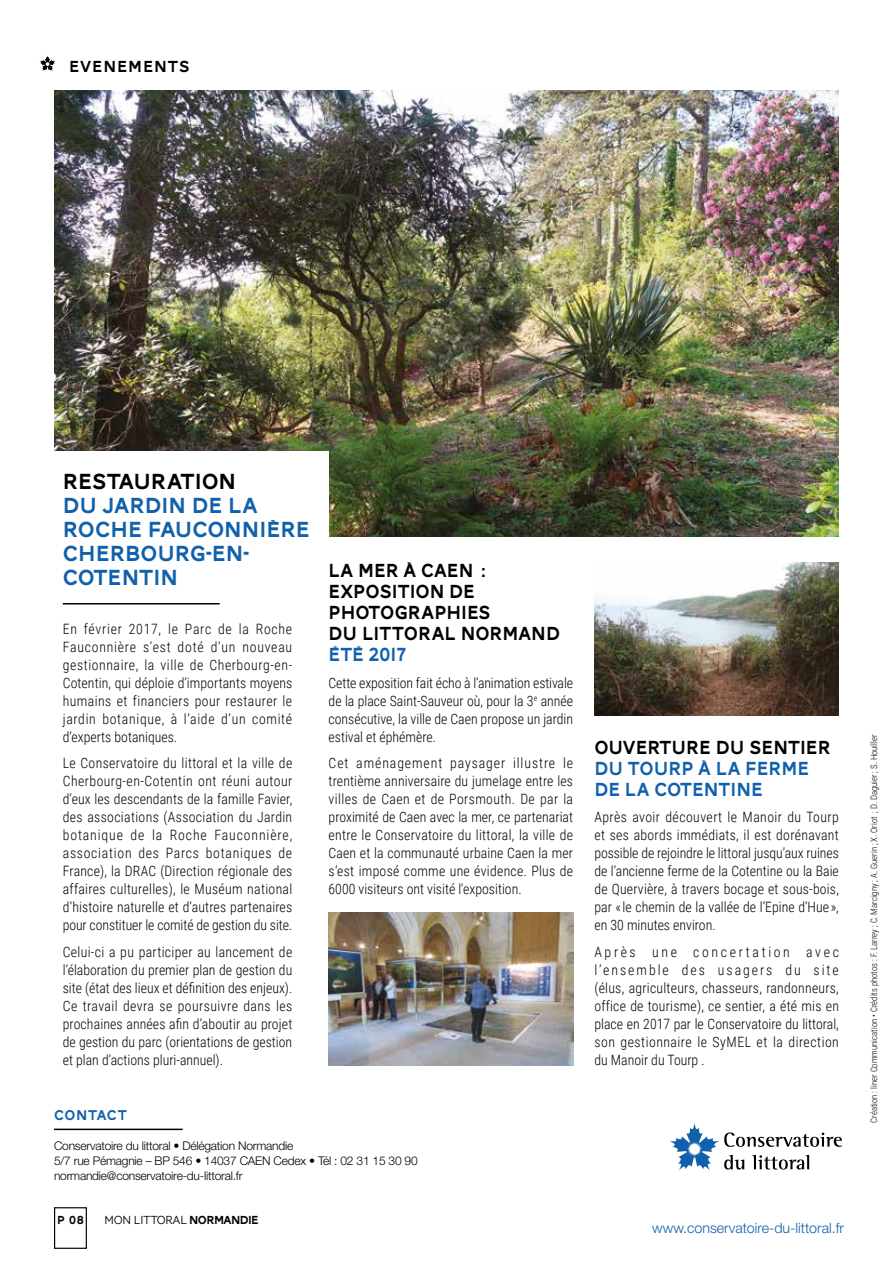
<style>
.page{position:relative;width:893px;height:1263px;background:#fff}
.page>*{position:absolute;margin:0;border:0;box-sizing:border-box;transform-origin:0 0}
.t1{font:22.5px/24px "AW Conqueror Carved One";color:#1160ab}
.t2{font:22.5px "AW Conqueror Carved One";color:#000}
.t3{font:19.5px/21px "AW Conqueror Carved One";color:#000}
.t4{font:19.5px/21px "AW Conqueror Carved One";color:#1160ab}
.t5{font:16.5px "AW Conqueror Carved One";letter-spacing:.05em;color:#000}
.t6{font:14.55px "AW Conqueror Carved One";letter-spacing:.04em;color:#1160ab}
.t7{font:300 14.25px/18px "Roboto Condensed";color:#000;text-align:justify}
.t8{font:300 14.25px "Helvetica Neue LT Std";color:#1160ab}
.t9{font:300 12px/15px "Helvetica Neue LT Std";letter-spacing:-.02em;color:#000}
.t10{font:300 12px "AW Conqueror Sans";letter-spacing:-.05em;color:#000}
.t11{font:12px "AW Conqueror Carved One";color:#000}
.t12{font:300 9px "Roboto Condensed";color:#000}
.s1{font-family:"AW Conqueror Carved One";font-weight:400}
</style>
<div class="page">
<hr style="left:54px;top:1128px;width:129px;height:2px;background:#000">
<svg style="left:669px;top:1123px;width:173px;height:47px"></svg>
<img style="left:54px;top:90px;width:785px;height:446px">
<div style="left:48px;top:451px;width:281px;height:165px;background:#fff"></div>
<hr style="left:63px;top:603px;width:157px;height:1px;background:#000">
<svg style="left:39px;top:55px;width:17px;height:16px"></svg>
<div style="left:54px;top:1207px;width:33px;height:42px;border:1px solid #000"></div>
<img style="left:594px;top:563px;width:245px;height:153px">
<img style="left:329px;top:912px;width:244px;height:153px">
<p class="t5" style="left:69px;top:59px;width:122px">EVENEMENTS</p>
<h1 class="t2" style="left:63px;top:471px;width:175px">RESTAURATION</h1>
<h1 class="t1" style="left:63px;top:495px;width:249px">DU JARDIN DE LA<br>ROCHE FAUCONNIÈRE<br>CHERBOURG-EN-<br>COTENTIN</h1>
<p class="t7" style="left:63px;top:619px;width:231px">En février 2017, le Parc de la Roche Fauconnière s’est doté d’un nouveau gestionnaire, la ville de Cherbourg-en-Cotentin, qui déploie d’importants moyens humains et financiers pour restaurer le jardin botanique, à l’aide d’un comité d’experts botaniques.</p>
<p class="t7" style="left:63px;top:754px;width:231px">Le Conservatoire du littoral et la ville de Cherbourg-en-Cotentin ont réuni autour d’eux les descendants de la famille Favier, des associations (Association du Jardin botanique de la Roche Fauconnière, association des Parcs botaniques de France), la DRAC (Direction régionale des affaires culturelles), le Muséum national d’histoire naturelle et d’autres partenaires pour constituer le comité de gestion du site.</p>
<p class="t7" style="left:63px;top:942px;width:231px">Celui-ci a pu participer au lancement de l’élaboration du premier plan de gestion du site (état des lieux et définition des enjeux).<br>Ce travail devra se poursuivre dans les prochaines années afin d’aboutir au projet de gestion du parc (orientations de gestion et plan d’actions pluri-annuel).</p>
<p class="t6" style="left:54px;top:1108px;width:75px">CONTACT</p>
<h2 class="t3" style="left:329px;top:562px;width:233px">LA MER À CAEN :<br>EXPOSITION DE<br>PHOTOGRAPHIES<br>DU LITTORAL NORMAND</h2>
<h2 class="t4" style="left:329px;top:646px;width:79px">ÉTÉ 2017</h2>
<p class="t7" style="left:329px;top:673px;width:246px">Cette exposition fait écho à l’animation estivale de la place Saint-Sauveur où, pour la 3<sup>e</sup> année consécutive, la ville de Caen propose un jardin estival et éphémère.</p>
<p class="t7" style="left:329px;top:754px;width:246px">Cet aménagement paysager illustre le trentième anniversaire du jumelage entre les villes de Caen et de Porsmouth. De par la proximité de Caen avec la mer, ce partenariat entre le Conservatoire du littoral, la ville de Caen et la communauté urbaine Caen la mer s’est imposé comme une évidence. Plus de 6000 visiteurs ont visité l'exposition.</p>
<p class="t9" style="left:54px;top:1137px;width:365px">Conservatoire du littoral • Délégation Normandie<br>5/7 rue Pémagnie – BP 546 • 14037 CAEN Cedex • Tél : 02 31 15 30 90 normandie@conservatoire-du-littoral.fr</p>
<p class="t11" style="left:57px;top:1214px;width:28px">P 08</p>
<p class="t10" style="left:104px;top:1210px;width:156px">MON LITTORAL <span class="s1">NORMANDIE</span></p>
<h2 class="t3" style="left:594px;top:738px;width:238px">OUVERTURE DU SENTIER</h2>
<h2 class="t4" style="left:594px;top:759px;width:216px">DU TOURP À LA FERME<br>DE LA COTENTINE</h2>
<p class="t7" style="left:594px;top:808px;width:246px">Après avoir découvert le Manoir du Tourp et ses abords immédiats, il est dorénavant possible de rejoindre le littoral jusqu’aux ruines de l’ancienne ferme de la Cotentine ou la Baie de Quervière, à travers bocage et sous-bois, par « le chemin de la vallée de l’Epine d’Hue », en 30 minutes environ.</p>
<p class="t7" style="left:594px;top:942px;width:246px">Après une concertation avec l’ensemble des usagers du site (élus, agriculteurs, chasseurs, randonneurs, office de tourisme), ce sentier, a été mis en place en 2017 par le Conservatoire du littoral, son gestionnaire le SyMEL et la direction du Manoir du Tourp .</p>
<p class="t8" style="left:652px;top:1219px;width:193px">www.conservatoire-du-littoral.fr</p>
<p class="t12" style="left:867px;top:1123px;width:390px;rotate:-90deg">Création : liner Communication • Crédits photos : F. Larrey ; C. Marcigny ; A. Guerin ; X. Oriot ; D. Daguier ; S. Houiller</p>
</div>
